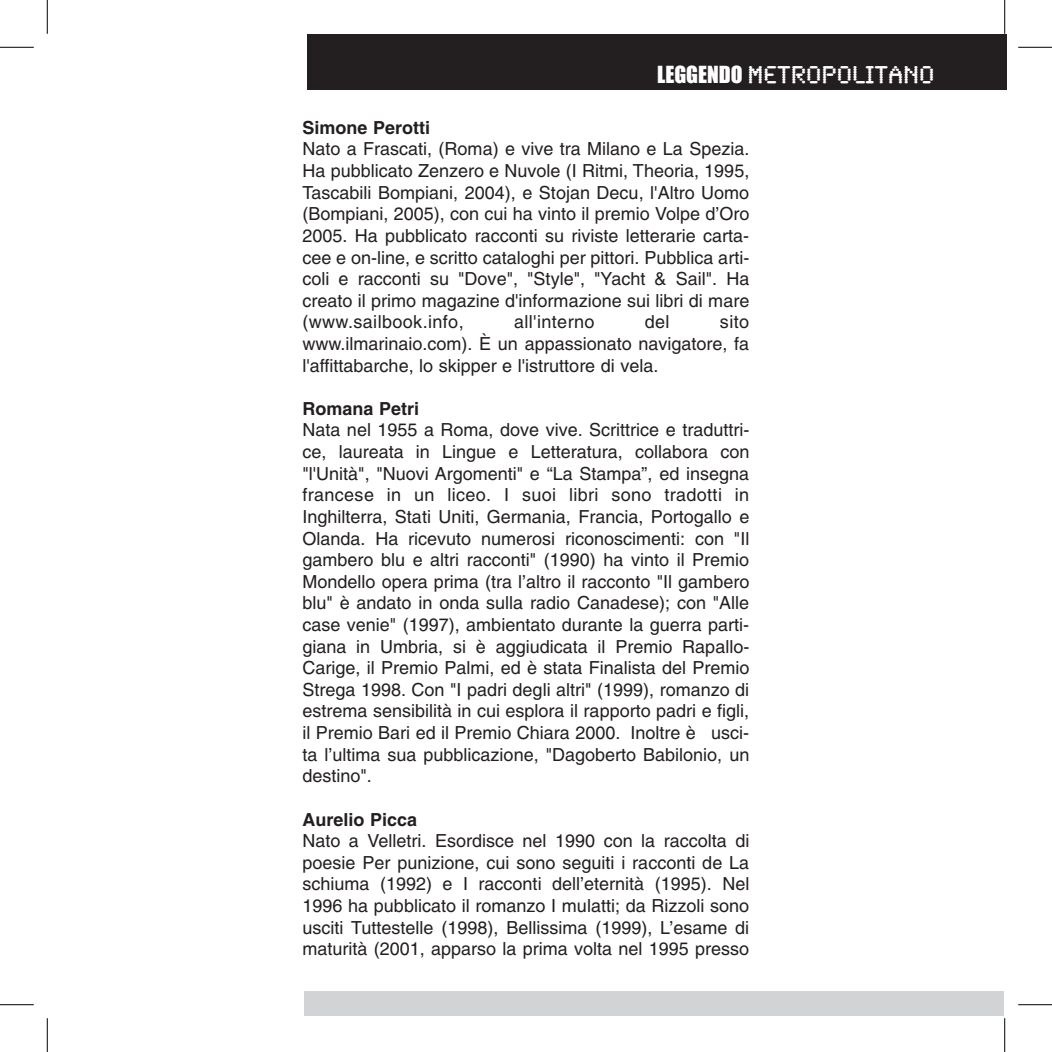
<style>
.page{position:relative;width:1052px;height:1052px;background:#fff}
.page>*{position:absolute;margin:0;border:0;box-sizing:border-box;transform-origin:0 0}
.t1{font:25.2px "Synchro LET";color:#fff}
.t2{font:18px/21.6px "Helvetica";color:#231f20;text-align:justify}
.t3{font:700 18px "Helvetica";color:#231f20}
.t4{font:18px "Helvetica";letter-spacing:.02em;color:#231f20}
.s1{font-family:"Impact";font-size:21.6px}
</style>
<div class="page">
<div style="left:303px;top:991px;width:700px;height:25px;background:#d1d3d4"></div>
<div style="left:307px;top:34px;width:699px;height:56px;background:#231f20"></div>
<hr style="left:0;top:47px;width:34px;height:1px;background:#000">
<hr style="left:1017px;top:47px;width:34px;height:1px;background:#000">
<hr style="left:0;top:1004px;width:34px;height:1px;background:#000">
<hr style="left:1017px;top:1004px;width:34px;height:1px;background:#000">
<hr style="left:47px;top:0;width:1px;height:34px;background:#000">
<hr style="left:47px;top:1017px;width:1px;height:34px;background:#000">
<hr style="left:1004px;top:0;width:1px;height:34px;background:#000">
<hr style="left:1004px;top:1017px;width:1px;height:34px;background:#000">
<h1 class="t1" style="left:657px;top:51px;width:279px"><span class="s1">LEGGENDO</span> METROPOLITANO</h1>
<p class="t3" style="left:302px;top:116px;width:129px">Simone Perotti</p>
<p class="t2" style="left:302px;top:138px;width:448px">Nato a Frascati, (Roma) e vive tra Milano e La Spezia.<br>Ha pubblicato Zenzero e Nuvole (I Ritmi, Theoria, 1995, Tascabili Bompiani, 2004), e Stojan Decu, l'Altro Uomo (Bompiani, 2005), con cui ha vinto il premio Volpe d’Oro 2005. Ha pubblicato racconti su riviste letterarie carta&shy;cee e on-line, e scritto cataloghi per pittori. Pubblica arti&shy;coli e racconti su "Dove", "Style", "Yacht &amp; Sail". Ha creato il primo magazine d'informazione sui libri di mare (www.sailbook.info,</p>
<p class="t2" style="left:302px;top:311px;width:448px;text-indent:417px">sito www.ilmarinaio.com). È un appassionato navigatore, fa l'affittabarche, lo skipper e l'istruttore di vela.</p>
<p class="t3" style="left:302px;top:397px;width:118px">Romana Petri</p>
<p class="t2" style="left:302px;top:419px;width:448px">Nata nel 1955 a Roma, dove vive. Scrittrice e traduttri&shy;ce, laureata in Lingue e Letteratura, collabora con "l'Unità", "Nuovi Argomenti" e “La Stampa”, ed insegna francese in un liceo. I suoi libri sono tradotti in Inghilterra, Stati Uniti, Germania, Francia, Portogallo e Olanda. Ha ricevuto numerosi riconoscimenti: con "Il gambero blu e altri racconti" (1990) ha vinto il Premio Mondello opera prima (tra l’altro il racconto "Il gambero blu" è andato in onda sulla radio Canadese); con "Alle case venie" (1997), ambientato durante la guerra parti&shy;giana in Umbria, si è aggiudicata il Premio Rapallo-Carige, il Premio Palmi, ed è stata Finalista del Premio Strega 1998. Con "I padri degli altri" (1999), romanzo di estrema sensibilità in cui esplora il rapporto padri e figli, il Premio Bari ed il Premio Chiara 2000. Inoltre è usci&shy;ta l’ultima sua pubblicazione, "Dagoberto Babilonio, un destino".</p>
<p class="t3" style="left:302px;top:808px;width:116px">Aurelio Picca</p>
<p class="t2" style="left:302px;top:829px;width:448px">Nato a Velletri. Esordisce nel 1990 con la raccolta di poesie Per punizione, cui sono seguiti i racconti de La schiuma (1992) e I racconti dell’eternità (1995). Nel 1996 ha pubblicato il romanzo I mulatti; da Rizzoli sono usciti Tuttestelle (1998), Bellissima (1999), L’esame di maturità (2001, apparso la prima volta nel 1995 presso</p>
<p class="t4" style="left:514px;top:311px;width:82px">all'interno</p>
<p class="t2" style="left:644px;top:311px;width:26px">del</p>
</div>
